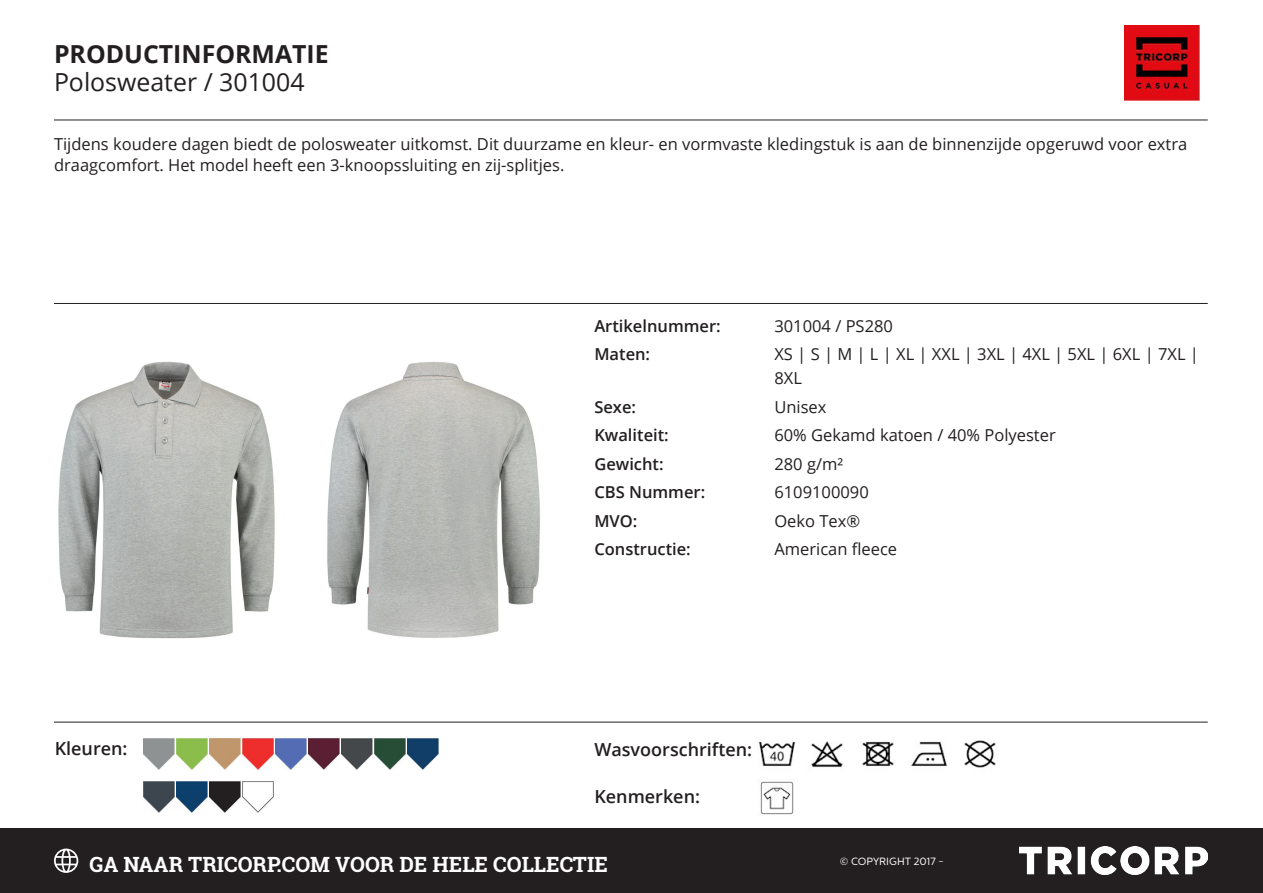
<style>
.page{position:relative;width:1263px;height:893px;background:#fff}
.page>*{position:absolute;margin:0;border:0;box-sizing:border-box;transform-origin:0 0}
.t1{font:24.9px "Open Sans";color:#231f20}
.t2{font:700 24.9px "Open Sans";color:#231f20}
.t3{font:700 21px "Roboto Slab";color:#fff}
.t4{font:600 18px "Open Sans";color:#231f20}
.Kenmerken{font:16.5px/21px "Open Sans";color:#231f20}
.Kenmerk{font:16.5px/24px "Open Sans";color:#231f20}
.Kenmerk-2{font:600 16.5px "Open Sans";color:#231f20}
.t5{font:10.5px "Centrale Sans";color:#fff}
</style>
<div class="page">
<img style="left:1124px;top:26px;width:75px;height:74px">
<img style="left:58px;top:361px;width:217px;height:278px">
<img style="left:327px;top:362px;width:213px;height:276px">
<img style="left:862px;top:741px;width:32px;height:25px">
<img style="left:758px;top:741px;width:38px;height:25px">
<img style="left:811px;top:741px;width:32px;height:27px">
<img style="left:964px;top:740px;width:32px;height:28px">
<img style="left:911px;top:741px;width:37px;height:25px">
<img style="left:760px;top:781px;width:34px;height:34px">
<img style="left:143px;top:738px;width:31px;height:31px">
<img style="left:176px;top:738px;width:31px;height:31px">
<img style="left:209px;top:738px;width:31px;height:31px">
<img style="left:242px;top:738px;width:31px;height:31px">
<img style="left:276px;top:738px;width:31px;height:31px">
<img style="left:309px;top:738px;width:31px;height:31px">
<img style="left:342px;top:738px;width:31px;height:31px">
<img style="left:375px;top:738px;width:31px;height:31px">
<img style="left:408px;top:738px;width:31px;height:31px">
<img style="left:143px;top:781px;width:31px;height:31px">
<img style="left:176px;top:781px;width:31px;height:31px">
<img style="left:209px;top:781px;width:31px;height:31px">
<img style="left:242px;top:781px;width:31px;height:31px">
<hr style="left:54px;top:120px;width:1154px;height:1px;background:#231f20">
<hr style="left:54px;top:303px;width:1154px;height:1px;background:#231f20">
<hr style="left:54px;top:722px;width:1154px;height:1px;background:#231f20">
<div style="left:0;top:828px;width:1263px;height:65px;background:#231f20"></div>
<svg style="left:54px;top:849px;width:24px;height:24px"></svg>
<img style="left:1020px;top:847px;width:188px;height:28px">
<p class="t2" style="left:54px;top:36px;width:276px">PRODUCTINFORMATIE</p>
<p class="t1" style="left:54px;top:65px;width:252px">Polosweater / 301004</p>
<p class="Kenmerken" style="left:54px;top:133px;width:1135px">Tijdens koudere dagen biedt de polosweater uitkomst. Dit duurzame en kleur- en vormvaste kledingstuk is aan de binnenzijde opgeruwd voor extra draagcomfort. Het model heeft een 3-knoopssluiting en zij-splitjes.</p>
<p class="t4" style="left:55px;top:736px;width:74px">Kleuren:</p>
<p class="Kenmerk-2" style="left:594px;top:314px;width:128px">Artikelnummer:</p>
<p class="Kenmerk" style="left:774px;top:313px;width:120px">301004 / PS280</p>
<p class="Kenmerk-2" style="left:594px;top:343px;width:57px">Maten:</p>
<p class="Kenmerk" style="left:774px;top:342px;width:426px">XS | S | M | L | XL | XXL | 3XL | 4XL | 5XL | 6XL | 7XL |<br>8XL</p>
<p class="Kenmerk-2" style="left:594px;top:395px;width:43px">Sexe:</p>
<p class="Kenmerk" style="left:774px;top:394px;width:54px">Unisex</p>
<p class="Kenmerk-2" style="left:594px;top:424px;width:76px">Kwaliteit:</p>
<p class="Kenmerk" style="left:774px;top:423px;width:283px">60% Gekamd katoen / 40% Polyester</p>
<p class="Kenmerk-2" style="left:594px;top:452px;width:71px">Gewicht:</p>
<p class="Kenmerk" style="left:774px;top:451px;width:70px">280 g/m²</p>
<p class="Kenmerk-2" style="left:594px;top:481px;width:112px">CBS Nummer:</p>
<p class="Kenmerk" style="left:774px;top:480px;width:96px">6109100090</p>
<p class="Kenmerk-2" style="left:594px;top:509px;width:45px">MVO:</p>
<p class="Kenmerk" style="left:774px;top:508px;width:87px">Oeko Tex®</p>
<p class="Kenmerk-2" style="left:594px;top:538px;width:98px">Constructie:</p>
<p class="Kenmerk" style="left:774px;top:537px;width:124px">American fleece</p>
<p class="t4" style="left:594px;top:737px;width:159px">Wasvoorschriften:</p>
<p class="t4" style="left:594px;top:784px;width:107px">Kenmerken:</p>
<p class="t3" style="left:90px;top:850px;width:520px">GA NAAR TRICORP.COM VOOR DE HELE COLLECTIE</p>
<p class="t5" style="left:840px;top:855px;width:106px">© COPYRIGHT 2017 -</p>
</div>
